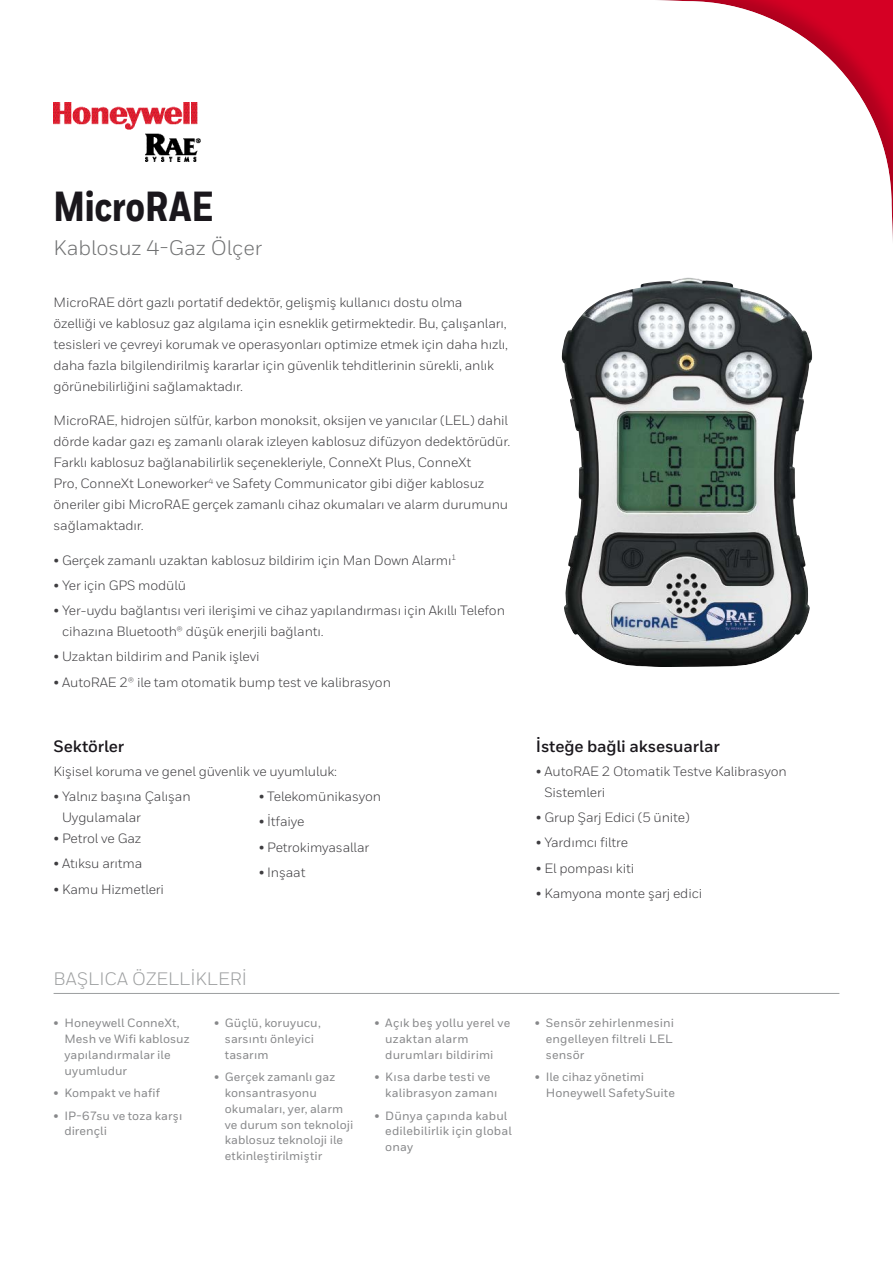
<style>
.page{position:relative;width:893px;height:1263px;background:#fff}
.page>*{position:absolute;margin:0;border:0;box-sizing:border-box;transform-origin:0 0}
.Cover_heading_1{font:800 42px "Honeywell Cond";letter-spacing:-.005em;color:#1a171c}
.Cover_heading_1-2{font:21px "Honeywell Sans";letter-spacing:-.005em;color:#707172}
.HLS_Bold_Subs_underl{font:18px "Honeywell Sans";color:#9c9e9f}
.main_text_header{font:700 16.5px "Honeywell Sans";letter-spacing:-.01em;color:#1a171c}
.Page_1_main_text{font:13.5px/21px "Honeywell Sans";letter-spacing:-.01em;color:#3e3d40}
.main_text_bullets{font:13.5px/21px "Honeywell Sans";letter-spacing:-.01em;color:#3e3d40}
.t1{font:500 12px/15.8px "Honeywell Sans";letter-spacing:.01em;color:#87888a}
</style>
<div class="page">
<hr style="left:54px;top:993px;width:785px;height:1px;background:#9c9e9f">
<img style="left:564px;top:605px;width:246px;height:62px">
<div style="left:288px;top:0;width:605px;height:605px;background:#1a171c;opacity:.2"></div>
<img style="left:54px;top:103px;width:146px;height:59px">
<p class="Cover_heading_1" style="left:54px;top:181px;width:161px">MicroRAE</p>
<p class="Cover_heading_1-2" style="left:54px;top:235px;width:210px">Kablosuz 4-Gaz Ölçer</p>
<p class="Page_1_main_text" style="left:54px;top:291px;width:456px">MicroRAE dört gazlı portatif dedektör, gelişmiş kullanıcı dostu olma özelliği ve kablosuz gaz algılama için esneklik getirmektedir. Bu, çalışanları, tesisleri ve çevreyi korumak ve operasyonları optimize etmek için daha hızlı, daha fazla bilgilendirilmiş kararlar için güvenlik tehditlerinin sürekli, anlık görünebilirliğini sağlamaktadır.</p>
<p class="Page_1_main_text" style="left:54px;top:410px;width:458px">MicroRAE, hidrojen sülfür, karbon monoksit, oksijen ve yanıcılar (LEL) dahil dörde kadar gazı eş zamanlı olarak izleyen kablosuz difüzyon dedektörüdür.<br>Farklı kablosuz bağlanabilirlik seçenekleriyle, ConneXt Plus, ConneXt<br>Pro, ConneXt Loneworker<sup>4</sup> ve Safety Communicator gibi diğer kablosuz öneriler gibi MicroRAE gerçek zamanlı cihaz okumaları ve alarm durumunu sağlamaktadır.</p>
<p class="main_text_bullets" style="left:54px;top:549px;width:404px">• Gerçek zamanlı uzaktan kablosuz bildirim için Man Down Alarmı<sup>1</sup></p>
<p class="main_text_bullets" style="left:54px;top:575px;width:134px">• Yer için GPS modülü</p>
<p class="main_text_bullets" style="left:62px;top:600px;width:444px;text-indent:-9px">• Yer-uydu bağlantısı veri ilerişimi ve cihaz yapılandırması için Akıllı Telefon cihazına Bluetooth® düşük enerjili bağlantı.</p>
<p class="main_text_bullets" style="left:54px;top:646px;width:208px">• Uzaktan bildirim and Panik işlevi</p>
<p class="main_text_bullets" style="left:54px;top:671px;width:339px">• AutoRAE 2® ile tam otomatik bump test ve kalibrasyon</p>
<p class="main_text_header" style="left:54px;top:736px;width:72px">Sektörler</p>
<p class="main_text_bullets" style="left:54px;top:761px;width:285px">Kişisel koruma ve genel güvenlik ve uyumluluk:</p>
<p class="main_text_bullets" style="left:62px;top:786px;width:130px;text-indent:-9px">• Yalnız başına Çalışan<br>Uygulamalar</p>
<p class="main_text_bullets" style="left:54px;top:828px;width:89px">• Petrol ve Gaz</p>
<p class="main_text_bullets" style="left:54px;top:853px;width:90px">• Atıksu arıtma</p>
<p class="main_text_bullets" style="left:54px;top:878px;width:112px">• Kamu Hizmetleri</p>
<p class="main_text_bullets" style="left:259px;top:786px;width:124px">• Telekomünikasyon</p>
<p class="main_text_bullets" style="left:259px;top:811px;width:47px">• İtfaiye</p>
<p class="main_text_bullets" style="left:259px;top:836px;width:112px">• Petrokimyasallar</p>
<p class="main_text_bullets" style="left:259px;top:862px;width:48px">• Inşaat</p>
<p class="main_text_header" style="left:536px;top:736px;width:186px">İsteğe bağli aksesuarlar</p>
<p class="main_text_bullets" style="left:544px;top:761px;width:244px;text-indent:-9px">• AutoRAE 2 Otomatik Testve Kalibrasyon<br>Sistemleri</p>
<p class="main_text_bullets" style="left:536px;top:807px;width:155px">• Grup Şarj Edici (5 ünite)</p>
<p class="main_text_bullets" style="left:536px;top:832px;width:94px">• Yardımcı filtre</p>
<p class="main_text_bullets" style="left:536px;top:857px;width:100px">• El pompası kiti</p>
<p class="main_text_bullets" style="left:536px;top:883px;width:168px">• Kamyona monte şarj edici</p>
<p class="HLS_Bold_Subs_underl" style="left:54px;top:967px;width:195px">BAŞLICA ÖZELLİKLERİ</p>
<p class="t1" style="left:64px;top:1015px;width:127px;text-indent:-11px">• Honeywell ConneXt,<br>Mesh ve Wifi kablosuz yapılandırmalar ile uyumludur</p>
<p class="t1" style="left:54px;top:1085px;width:108px">• Kompakt ve hafif</p>
<p class="t1" style="left:64px;top:1108px;width:120px;text-indent:-11px">• IP-67su ve toza karşı dirençli</p>
<p class="t1" style="left:225px;top:1015px;width:97px;text-indent:-11px">• Güçlü, koruyucu, sarsıntı önleyici tasarım</p>
<p class="t1" style="left:225px;top:1069px;width:130px;text-indent:-11px">• Gerçek zamanlı gaz konsantrasyonu okumaları, yer, alarm ve durum son teknoloji kablosuz teknoloji ile etkinleştirilmiştir</p>
<p class="t1" style="left:385px;top:1015px;width:126px;text-indent:-11px">• Açık beş yollu yerel ve uzaktan alarm durumları bildirimi</p>
<p class="t1" style="left:385px;top:1069px;width:114px;text-indent:-11px">• Kısa darbe testi ve kalibrasyon zamanı</p>
<p class="t1" style="left:385px;top:1108px;width:128px;text-indent:-11px">• Dünya çapında kabul edilebilirlik için global onay</p>
<p class="t1" style="left:546px;top:1015px;width:130px;text-align:justify;text-indent:-11px">• Sensör zehirlenmesini engelleyen filtreli LEL sensör</p>
<p class="t1" style="left:546px;top:1069px;width:131px;text-indent:-11px">• Ile cihaz yönetimi<br>Honeywell SafetySuite</p>
</div>
